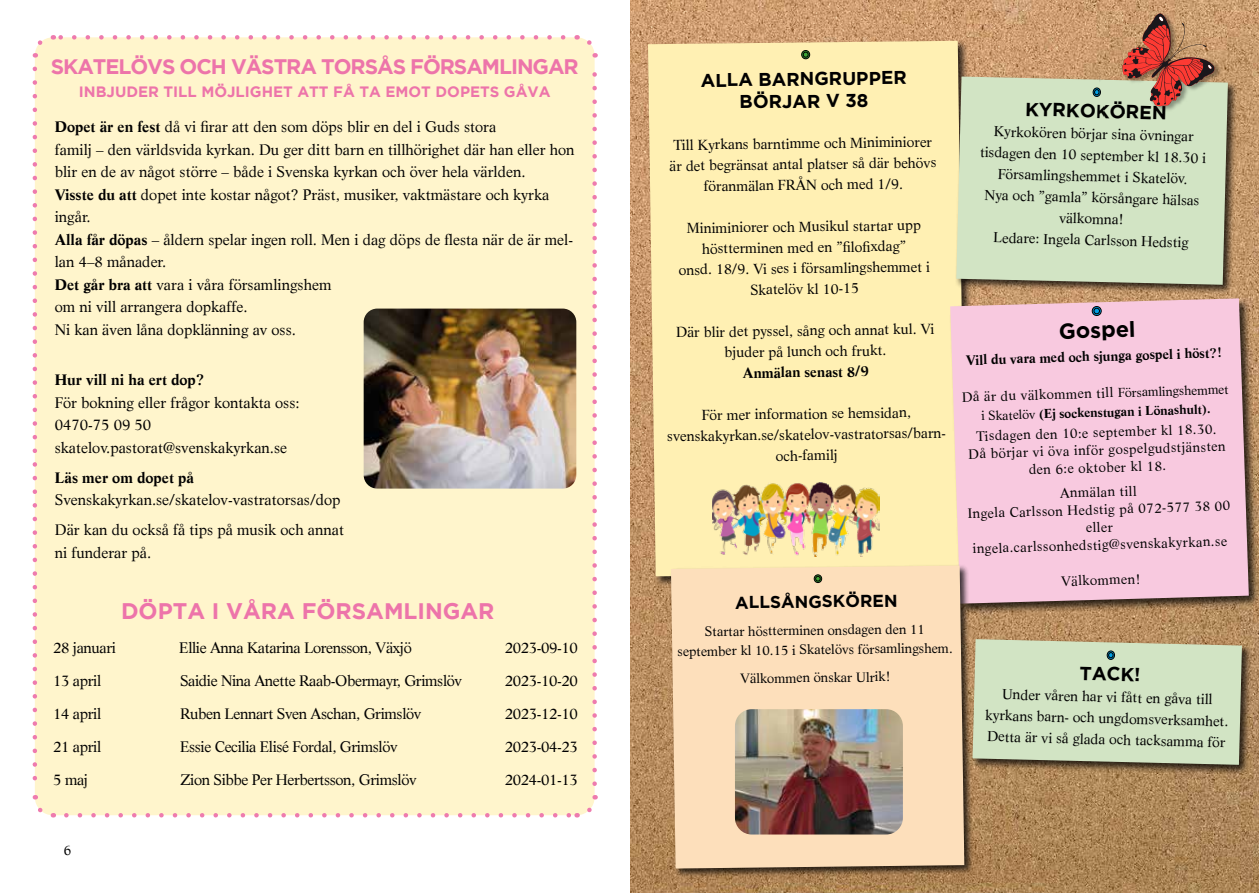
<style>
.page{position:relative;width:1259px;height:893px;background:#fff}
.page>*{position:absolute;margin:0;border:0;box-sizing:border-box;transform-origin:0 0}
.t1{font:700 22.5px "Gotham";color:#ed74aa}
.t2{font:700 21.6px "Gotham";color:#000}
.t3{font:700 21px "Gotham";letter-spacing:-.05em;color:#ed74aa}
.t4{font:700 18.9px "Gotham";color:#000}
.t5{font:700 18.45px/22.2px "Gotham";color:#000;text-align:center}
.t6{font:700 17.25px "Gotham";color:#000}
.t7{font:15px/22.5px "Life";color:#000}
.t8{font:15px "Life";letter-spacing:-.025em;color:#000}
.t9{font:700 15px "Gotham";color:#ed74aa}
.t10{font:700 15px "Life";color:#000}
.t11{font:14.25px/20.9px "Life";color:#000;text-align:center}
.t12{font:700 14.25px "Life";color:#000}
.t13{font:14.1px/21.1px "Life";color:#000;text-align:center}
.t14{font:13.5px/17.5px "Life";color:#000;text-align:center}
.t15{font:700 13.5px "Life";color:#000}
.t16{font:13.35px/19.5px "Life";color:#000;text-align:center}
.t17{font:700 12.75px "Life";color:#000}
.s1{font-weight:700}
.s2{font-size:12.75px}
.s3{font-weight:400}
</style>
<div class="page">
<img style="left:630px;top:0;width:629px;height:893px">
<div style="left:35px;top:37px;width:559px;height:778px;background:#fff5cc;border-radius:18px"></div>
<svg style="left:66px;top:813px;width:504px;height:4px"></svg>
<svg style="left:60px;top:35px;width:503px;height:5px"></svg>
<svg style="left:32px;top:39px;width:13px;height:19px"></svg>
<svg style="left:33px;top:69px;width:21px;height:749px"></svg>
<svg style="left:583px;top:795px;width:15px;height:19px"></svg>
<svg style="left:576px;top:35px;width:21px;height:749px"></svg>
<img style="left:364px;top:309px;width:212px;height:180px">
<div style="left:648px;top:41px;width:317px;height:535px;background:#fff0b3"></div>
<div style="left:801px;top:50px;width:9px;height:9px;border:1px solid #000;border-radius:50%"></div>
<svg style="left:803px;top:52px;width:5px;height:5px"></svg>
<img style="left:713px;top:483px;width:166px;height:73px">
<div style="left:955px;top:75px;width:283px;height:220px;background:#000;opacity:.75"></div>
<div style="left:956px;top:77px;width:272px;height:208px;background:#d2e4c4"></div>
<div style="left:1093px;top:88px;width:7px;height:9px;border:1px solid #000;border-radius:50%"></div>
<svg style="left:1094px;top:89px;width:5px;height:6px"></svg>
<div style="left:949px;top:297px;width:310px;height:318px;background:#000;opacity:.75"></div>
<div style="left:950px;top:298px;width:298px;height:306px;background:#f8c9df"></div>
<div style="left:1091px;top:306px;width:10px;height:10px;border:1px solid #000;border-radius:50%"></div>
<svg style="left:1093px;top:308px;width:6px;height:6px"></svg>
<img style="left:1120px;top:10px;width:103px;height:103px">
<svg style="left:1121px;top:13px;width:93px;height:94px;background:#b97961"></svg>
<img style="left:1099px;top:11px;width:4px;height:110px">
<img style="left:1117px;top:7px;width:105px;height:1px">
<div style="left:669px;top:564px;width:305px;height:314px;background:#000;opacity:.75"></div>
<div style="left:671px;top:566px;width:293px;height:302px;background:#fddfbb"></div>
<div style="left:814px;top:575px;width:8px;height:8px;border:1px solid #000;border-radius:50%"></div>
<svg style="left:815px;top:576px;width:5px;height:5px"></svg>
<img style="left:735px;top:709px;width:168px;height:125px">
<div style="left:971px;top:638px;width:281px;height:137px;background:#000;opacity:.75"></div>
<svg style="left:972px;top:639px;width:270px;height:126px;background:#ccdbbb"></svg>
<h3 class="t3" style="left:51px;top:55px;width:529px">SKATELÖVS OCH VÄSTRA TORSÅS FÖRSAMLINGAR</h3>
<p class="t9" style="left:79px;top:83px;width:473px">INBJUDER TILL MÖJLIGHET ATT FÅ TA EMOT DOPETS GÅVA</p>
<p class="t7" style="left:55px;top:117px;width:521px"><span class="s1">Dopet är en fest</span> då vi firar att den som döps blir en del i Guds stora<br>familj – den världsvida kyrkan. Du ger ditt barn en tillhörighet där han eller hon blir en de av något större – både i Svenska kyrkan och över hela världen.<br><span class="s1">Visste du att</span> dopet inte kostar något? Präst, musiker, vaktmästare och kyrka ingår.<br><span class="s1">Alla får döpas</span> – åldern spelar ingen roll. Men i dag döps de flesta när de är mel&shy;lan 4–8 månader.<br><span class="s1">Det går bra att</span> vara i våra församlingshem<br>om ni vill arrangera dopkaffe.<br>Ni kan även låna dopklänning av oss.</p>
<p class="t10" style="left:55px;top:374px;width:151px">Hur vill ni ha ert dop?</p>
<p class="t7" style="left:55px;top:392px;width:246px">För bokning eller frågor kontakta oss:<br>0470-75 09 50 skatelov.pastorat@svenskakyrkan.se</p>
<p class="t10" style="left:55px;top:471px;width:141px">Läs mer om dopet på</p>
<p class="t7" style="left:55px;top:486px;width:291px;line-height:30px">Svenskakyrkan.se/skatelov-vastratorsas/dop<br>Där kan du också få tips på musik och annat</p>
<p class="t7" style="left:55px;top:542px;width:98px">ni funderar på.</p>
<h1 class="t1" style="left:121px;top:598px;width:375px">DÖPTA I VÅRA FÖRSAMLINGAR</h1>
<p class="t8" style="left:53px;top:641px;width:64px">28 januari</p>
<p class="t8" style="left:179px;top:641px;width:234px">Ellie Anna Katarina Lorensson, Växjö</p>
<p class="t7" style="left:505px;top:638px;width:74px">2023-09-10</p>
<p class="t7" style="left:53px;top:671px;width:49px">13 april</p>
<p class="t8" style="left:180px;top:674px;width:283px">Saidie Nina Anette Raab-Obermayr, Grimslöv</p>
<p class="t7" style="left:505px;top:671px;width:74px">2023-10-20</p>
<p class="t7" style="left:53px;top:704px;width:49px">14 april</p>
<p class="t8" style="left:180px;top:707px;width:243px">Ruben Lennart Sven Aschan, Grimslöv</p>
<p class="t7" style="left:505px;top:704px;width:74px">2023-12-10</p>
<p class="t7" style="left:53px;top:737px;width:49px">21 april</p>
<p class="t8" style="left:180px;top:740px;width:219px">Essie Cecilia Elisé Fordal, Grimslöv</p>
<p class="t7" style="left:505px;top:737px;width:74px">2023-04-23</p>
<p class="t7" style="left:53px;top:770px;width:36px">5 maj</p>
<p class="t8" style="left:180px;top:773px;width:238px">Zion Sibbe Per Herbertsson, Grimslöv</p>
<p class="t7" style="left:505px;top:770px;width:74px">2024-01-13</p>
<p class="t14" style="left:64px;top:843px;width:9px">6</p>
<p class="t5" style="left:700px;top:69px;width:207px;rotate:-1deg">ALLA BARNGRUPPER<br>BÖRJAR V 38</p>
<p class="t11" style="left:669px;top:136px;width:268px;rotate:-1deg">Till Kyrkans barntimme och Miniminiorer är det begränsat antal platser så där behövs föranmälan FRÅN och med 1/9.</p>
<p class="t11" style="left:678px;top:219px;width:253px;rotate:-1deg">Miniminiorer och Musikul startar upp höstterminen med en ”fi lofi xdag”<br>onsd. 18/9. Vi ses i församlingshemmet i<br>Skatelöv kl 10-15</p>
<p class="t11" style="left:676px;top:323px;width:260px;rotate:-1deg">Där blir det pyssel, sång och annat kul. Vi bjuder på lunch och frukt.</p>
<p class="t12" style="left:742px;top:367px;width:127px;rotate:-1deg">Anmälan senast 8/9</p>
<p class="t11" style="left:666px;top:407px;width:283px;rotate:-1deg">För mer information se hemsidan, svenskakyrkan.se/skatelov-vastratorsas/barn&shy;och-familj</p>
<p class="t6" style="left:735px;top:593px;width:164px;rotate:-1deg">ALLSÅNGSKÖREN</p>
<p class="t16" style="left:677px;top:624px;width:277px;rotate:-1deg">Startar höstterminen onsdagen den 11 september kl 10.15 i Skatelövs församlingshem.</p>
<p class="t16" style="left:740px;top:670px;width:152px;rotate:-1deg">Välkommen önskar Ulrik!</p>
<p class="t4" style="left:1025px;top:98px;width:143px;rotate:2deg">KYRKOKÖREN</p>
<p class="t13" style="left:981px;top:120px;width:228px;rotate:2deg">Kyrkokören börjar sina övningar tisdagen den 10 september kl 18.30 i<br>Församlingshemmet i Skatelöv.<br>Nya och ”gamla” körsångare hälsas välkomna!<br>Ledare: Ingela Carlsson Hedstig</p>
<h2 class="t2" style="left:1058px;top:319px;width:78px;rotate:-2deg">Gospel</h2>
<p class="t15" style="left:966px;top:355px;width:258px;rotate:-2deg">Vill du vara med och sjunga gospel i höst?!</p>
<p class="t14" style="left:961px;top:390px;width:268px;rotate:-2deg">Då är du välkommen till <span class="s2">Församlingshemmet</span></p>
<p class="t17" style="left:981px;top:411px;width:231px;rotate:-2deg"><span class="s3">i Skatelöv</span> (Ej sockenstugan i Lönashult).</p>
<p class="t14" style="left:967px;top:429px;width:259px;rotate:-2deg">Tisdagen den 10:e september kl 18.30.<br>Då börjar vi öva inför gospelgudstjänsten den 6:e oktober kl 18.</p>
<p class="t14" style="left:966px;top:489px;width:264px;rotate:-2deg">Anmälan till<br>Ingela Carlsson Hedstig på 072-577 38 00 eller ingela.carlssonhedstig@svenskakyrkan.se</p>
<p class="t14" style="left:1061px;top:574px;width:81px;rotate:-2deg">Välkommen!</p>
<p class="t4" style="left:1080px;top:662px;width:62px;rotate:2deg">TACK!</p>
<p class="t13" style="left:986px;top:683px;width:244px;rotate:2deg">Under våren har vi fått en gåva till kyrkans barn- och ungdomsverksamhet.<br>Detta är vi så glada och tacksamma för</p>
</div>
